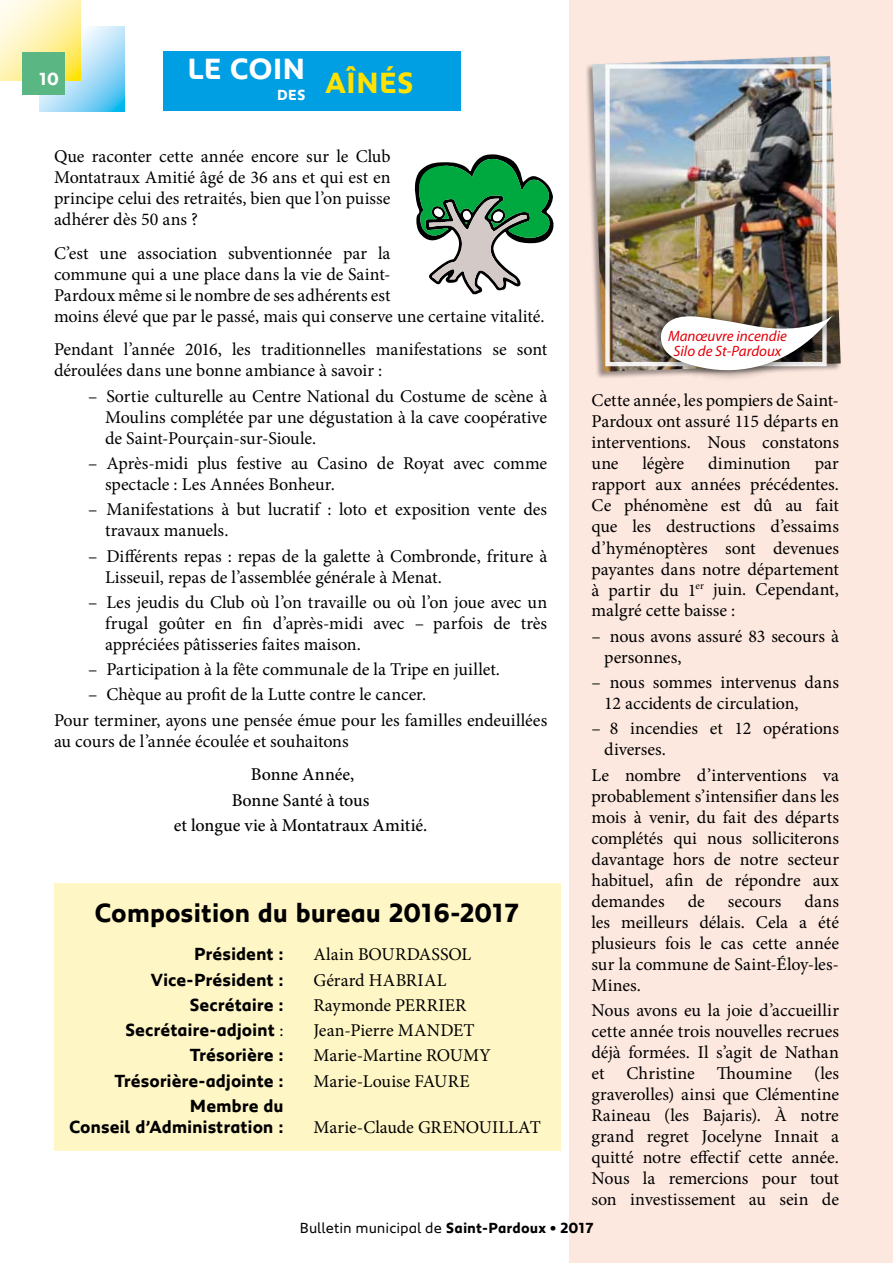
<style>
.page{position:relative;width:893px;height:1263px;background:#fff}
.page>*{position:absolute;margin:0;border:0;box-sizing:border-box;transform-origin:0 0}
.t1{font:700 30px "Peugeot";letter-spacing:-.01em;color:#fff}
.t2{font:700 30px "Peugeot";letter-spacing:-.01em;color:#ffe200}
.t3{font:700 27px "Peugeot";letter-spacing:-.01em;color:#000}
.t4{font:18px/21px "Minion Pro";letter-spacing:-.005em;color:#000}
.t5{font:700 18px/21px "Peugeot";letter-spacing:-.005em;color:#000;text-align:right}
.t6{font:500 18px/25.2px "Minion Pro";letter-spacing:-.005em;color:#000;text-align:center}
.t7{font:18px "Minion Pro";letter-spacing:.015em;color:#000}
.t8{font:700 18px "Peugeot";color:#fff}
.t9{font:15px "Peugeot";color:#000}
.t10{font:italic 15px/15px "Myriad Pro";color:#e3000b;text-align:center}
.t11{font:700 15px "Peugeot";color:#fff}
.s1{font-weight:700}
.s2{font-family:"Minion Pro";font-weight:400}
</style>
<div class="page">
<div style="left:570px;top:0;width:323px;height:1263px;background:#fde8df"></div>
<div style="left:163px;top:51px;width:298px;height:60px;background:#009ee3"></div>
<div style="left:585px;top:55px;width:257px;height:324px;background:#000;opacity:.4"></div>
<img style="left:592px;top:56px;width:249px;height:316px">
<div style="left:605px;top:64px;width:222px;height:302px;border:4px solid #fff"></div>
<div style="left:650px;top:305px;width:192px;height:76px;background:#000;opacity:.75"></div>
<img style="left:660px;top:312px;width:173px;height:60px">
<div style="left:54px;top:883px;width:506px;height:267px;background:#fff6c6"></div>
<svg style="left:414px;top:154px;width:140px;height:140px"></svg>
<svg style="left:39px;top:27px;width:85px;height:85px;background:#a2dcf7"></svg>
<svg style="left:0;top:0;width:81px;height:81px;background:#fff3b0"></svg>
<div style="left:22px;top:52px;width:43px;height:43px;background:#5ab784"></div>
<p class="t8" style="left:38px;top:67px;width:22px">10</p>
<h1 class="t1" style="left:187px;top:49px;width:120px">LE COIN</h1>
<p class="t11" style="left:277px;top:85px;width:31px">DES</p>
<h1 class="t2" style="left:326px;top:62px;width:90px">AÎNÉS</h1>
<p class="t4" style="left:54px;top:146px;width:338px;text-align:justify">Que raconter cette année encore sur le Club Montatraux Amitié âgé de 36 ans et qui est en principe celui des retraités, bien que l’on puisse adhérer dès 50 ans ?</p>
<p class="t4" style="left:54px;top:243px;width:492px">C’est une association subventionnée par la<br>commune qui a une place dans la vie de Saint-<br>Pardoux même si le nombre de ses adhérents est<br>moins élevé que par le passé, mais qui conserve une certaine vitalité.</p>
<p class="t4" style="left:54px;top:339px;width:495px">Pendant l’année 2016, les traditionnelles manifestations se sont déroulées dans une bonne ambiance à savoir :</p>
<p class="t4" style="left:105px;top:386px;width:444px;text-align:justify;text-indent:-17px">– Sortie culturelle au Centre National du Costume de scène à Moulins complétée par une dégustation à la cave coopérative de Saint-Pourçain-sur-Sioule.</p>
<p class="t4" style="left:105px;top:453px;width:444px;text-indent:-17px">– Après-midi plus festive au Casino de Royat avec comme spectacle : Les Années Bonheur.</p>
<p class="t4" style="left:105px;top:499px;width:444px;text-indent:-17px">– Manifestations à but lucratif : loto et exposition vente des travaux manuels.</p>
<p class="t4" style="left:105px;top:545px;width:444px;text-indent:-17px">– Différents repas : repas de la galette à Combronde, friture à<br>Lisseuil, repas de l’assemblée générale à Menat.</p>
<p class="t4" style="left:105px;top:592px;width:444px;text-align:justify;text-indent:-17px">– Les jeudis du Club où l’on travaille ou où l’on joue avec un frugal goûter en fin d’après-midi avec – parfois de très appréciées pâtisseries faites maison.</p>
<p class="t4" style="left:88px;top:659px;width:414px">– Participation à la fête communale de la Tripe en juillet.</p>
<p class="t4" style="left:54px;top:682px;width:495px;line-height:25.2px;text-indent:34px">– Chèque au profit de la Lutte contre le cancer.<br>Pour terminer, ayons une pensée émue pour les familles endeuillées</p>
<p class="t4" style="left:54px;top:730px;width:296px">au cours de l’année écoulée et souhaitons</p>
<p class="t6" style="left:174px;top:762px;width:255px">Bonne Année,<br>Bonne Santé à tous<br>et longue vie à Montatraux Amitié.</p>
<p class="t10" style="left:668px;top:328px;width:121px">Manœuvre incendie<br>Silo de St-Pardoux</p>
<p class="t4" style="left:591px;top:390px;width:249px;text-align:justify">Cette année, les pompiers de Saint-Pardoux ont assuré 115 départs en interventions. Nous constatons une</p>
<p class="t4" style="left:642px;top:453px;width:43px">légère</p>
<p class="t4" style="left:708px;top:453px;width:84px">diminution</p>
<p class="t4" style="left:591px;top:453px;width:249px;text-align:justify;text-indent:223px">par rapport aux années précédentes.<br>Ce phénomène est dû au fait que les destructions d’essaims d’hyménoptères sont devenues payantes dans notre département à partir du 1<sup>er</sup> juin. Cependant, malgré cette baisse :</p>
<p class="t4" style="left:604px;top:625px;width:236px;text-indent:-13px">– nous avons assuré 83 secours à personnes,</p>
<p class="t4" style="left:604px;top:672px;width:236px;text-indent:-13px">– nous sommes intervenus dans<br>12 accidents de circulation,</p>
<p class="t4" style="left:604px;top:718px;width:236px;text-indent:-13px">– 8 incendies et 12 opérations diverses.</p>
<p class="t4" style="left:591px;top:764px;width:249px;text-align:justify">Le nombre d’interventions va probablement s’intensifier dans les mois à venir, du fait des départs complétés qui nous solliciterons davantage hors de notre secteur habituel, afin de répondre aux demandes</p>
<p class="t4" style="left:591px;top:890px;width:249px;text-align:justify;text-indent:213px">dans les meilleurs délais. Cela a été plusieurs fois le cas cette année sur la commune de Saint-Éloy-les-Mines.</p>
<p class="t4" style="left:591px;top:1000px;width:249px;text-align:justify">Nous avons eu la joie d’accueillir cette année trois nouvelles recrues déjà formées. Il s’agit de Nathan et Christine Thoumine (les graverolles) ainsi que Clémentine Raineau (les Bajaris). À notre grand regret Jocelyne Innait a quitté notre effectif cette année.<br>Nous la remercions pour tout son investissement au sein de</p>
<p class="t9" style="left:299px;top:1217px;width:296px">Bulletin municipal de <span class="s1">Saint-Pardoux • 2017</span></p>
<p class="t4" style="left:688px;top:890px;width:19px">de</p>
<p class="t4" style="left:728px;top:890px;width:55px">secours</p>
<h2 class="t3" style="left:94px;top:894px;width:427px">Composition du bureau 2016-2017</h2>
<p class="t5" style="left:194px;top:943px;width:91px">Président :</p>
<p class="t4" style="left:313px;top:944px;width:159px">Alain BOURDASSOL</p>
<p class="t5" style="left:151px;top:968px;width:134px">Vice-Président :</p>
<p class="t7" style="left:313px;top:968px;width:135px">Gérard HABRIAL</p>
<p class="t5" style="left:189px;top:993px;width:96px">Secrétaire :</p>
<p class="t4" style="left:313px;top:994px;width:154px">Raymonde PERRIER</p>
<p class="t5" style="left:125px;top:1019px;width:160px">Secrétaire-adjoint <span class="s2">:</span></p>
<p class="t4" style="left:313px;top:1020px;width:163px">Jean-Pierre MANDET</p>
<p class="t5" style="left:190px;top:1044px;width:95px">Trésorière :</p>
<p class="t4" style="left:313px;top:1045px;width:179px">Marie-Martine ROUMY</p>
<p class="t5" style="left:114px;top:1069px;width:171px">Trésorière-adjointe :</p>
<p class="t4" style="left:313px;top:1070px;width:158px">Marie-Louise FAURE</p>
<p class="t5" style="left:69px;top:1094px;width:216px">Membre du<br>Conseil d’Administration :</p>
<p class="t4" style="left:313px;top:1116px;width:229px">Marie-Claude GRENOUILLAT</p>
</div>
